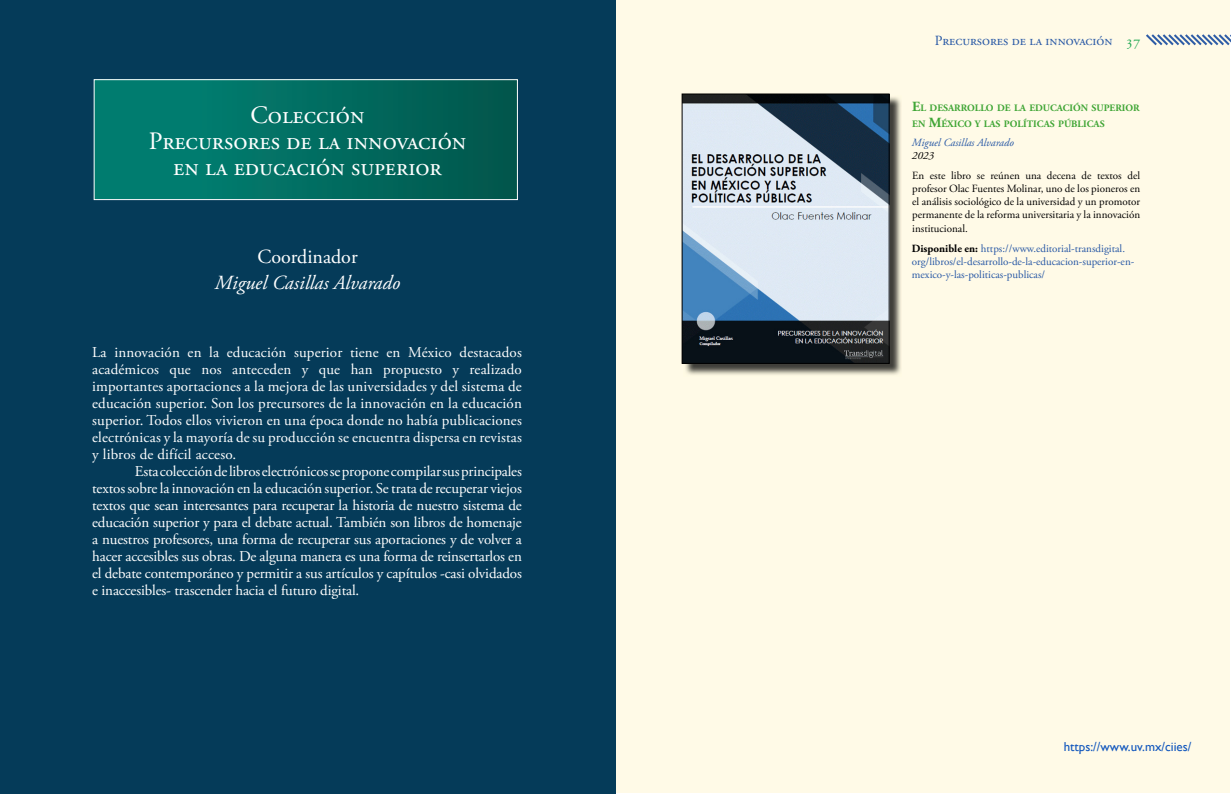
<style>
.page{position:relative;width:1231px;height:794px;background:#fff}
.page>*{position:absolute;margin:0;border:0;box-sizing:border-box;transform-origin:0 0}
.t1{font:25px "Adobe Garamond Pro";color:#fff}
.t2{font:italic 20px "Adobe Garamond Pro";color:#fff}
.t3{font:20px "Adobe Garamond Pro";color:#fff}
.t4{font:15px/17px "Adobe Garamond Pro";letter-spacing:-.01em;color:#fff;text-align:justify}
.t5{font:15px "Adobe Garamond Pro";color:#23a954}
.t6{font:14px "Adobe Garamond Pro";color:#2858a5}
.t7{font:13px "Gill Sans";color:#1257bd}
.t8{font:11px/13.2px "Adobe Garamond Pro";letter-spacing:-.005em;color:#000;text-align:justify}
.t9{font:11px/13.2px "Adobe Garamond Pro";color:#2858a5}
.t10{font:italic 11px "Adobe Garamond Pro";color:#2858a5}
.t11{font:italic 11px "Adobe Garamond Pro";color:#000}
.t12{font:700 9.8px "Adobe Garamond Pro";color:#3fa535}
.s1{font-size:14px}
.s2{font-weight:700;color:#000}
</style>
<div class="page">
<div style="left:0;top:0;width:1230px;height:793px;background:#fffae7"></div>
<svg style="left:615px;top:32px;width:615px;height:16px"></svg>
<div style="left:0;top:0;width:615px;height:794px;background:#053b59"></div>
<div style="left:94px;top:80px;width:423px;height:119px;background:linear-gradient(to right,#008376,#02574d)"></div>
<div style="left:94px;top:79px;width:424px;height:121px;border:1px solid #fff"></div>
<img style="left:683px;top:96px;width:218px;height:279px">
<img style="left:684px;top:96px;width:203px;height:265px">
<div style="left:682px;top:94px;width:207px;height:269px;border:1px solid #000"></div>
<p class="t1" style="left:250px;top:100px;width:115px">Colección</p>
<p class="t1" style="left:149px;top:126px;width:319px">Precursores de la innovación</p>
<p class="t1" style="left:173px;top:152px;width:270px">en la educación superior</p>
<p class="t3" style="left:257px;top:245px;width:102px">Coordinador</p>
<p class="t2" style="left:215px;top:271px;width:187px">Miguel Casillas Alvarado</p>
<p class="t4" style="left:92px;top:344px;width:431px">La innovación en la educación superior tiene en México destacados académicos que nos anteceden y que han propuesto y realizado importantes aportaciones a la mejora de las universidades y del sistema de educación superior. Son los precursores de la innovación en la educación superior. Todos ellos vivieron en una época donde no había publicaciones electrónicas y la mayoría de su producción se encuentra dispersa en revistas y libros de difícil acceso.</p>
<p class="t4" style="left:92px;top:463px;width:431px;text-indent:43px">Esta colección de libros electrónicos se propone compilar sus principales textos sobre la innovación en la educación superior. Se trata de recuperar viejos textos que sean interesantes para recuperar la historia de nuestro sistema de educación superior y para el debate actual. También son libros de homenaje a nuestros profesores, una forma de recuperar sus aportaciones y de volver a hacer accesibles sus obras. De alguna manera es una forma de reinsertarlos en el debate contemporáneo y permitir a sus artículos y capítulos -casi olvidados e inaccesibles- trascender hacia el futuro digital.</p>
<p class="t6" style="left:934px;top:32px;width:179px">Precursores de la innovación</p>
<p class="t5" style="left:1125px;top:32px;width:16px">37</p>
<p class="t12" style="left:912px;top:102px;width:229px"><span class="s1">E</span>L DESARROLLO DE LA EDUCACIÓN SUPERIOR</p>
<p class="t12" style="left:912px;top:119px;width:194px">EN <span class="s1">M</span>ÉXICO Y LAS POLÍTICAS PÚBLICAS</p>
<p class="t10" style="left:911px;top:135px;width:103px">Miguel Casillas Alvarado</p>
<p class="t11" style="left:911px;top:149px;width:23px">2023</p>
<p class="t8" style="left:912px;top:169px;width:229px">En este libro se reúnen una decena de textos del profesor Olac Fuentes Molinar, uno de los pioneros en el análisis sociológico de la universidad y un promotor permanente de la reforma universitaria y la innovación institucional.</p>
<p class="t9" style="left:911px;top:242px;width:224px"><span class="s2">Disponible en:</span> https://www.editorial-transdigital. org/libros/el-desarrollo-de-la-educacion-superior-en&shy;mexico-y-las-politicas-publicas/</p>
<p class="t7" style="left:1063px;top:739px;width:129px">https://www.uv.mx/ciies/</p>
</div>
